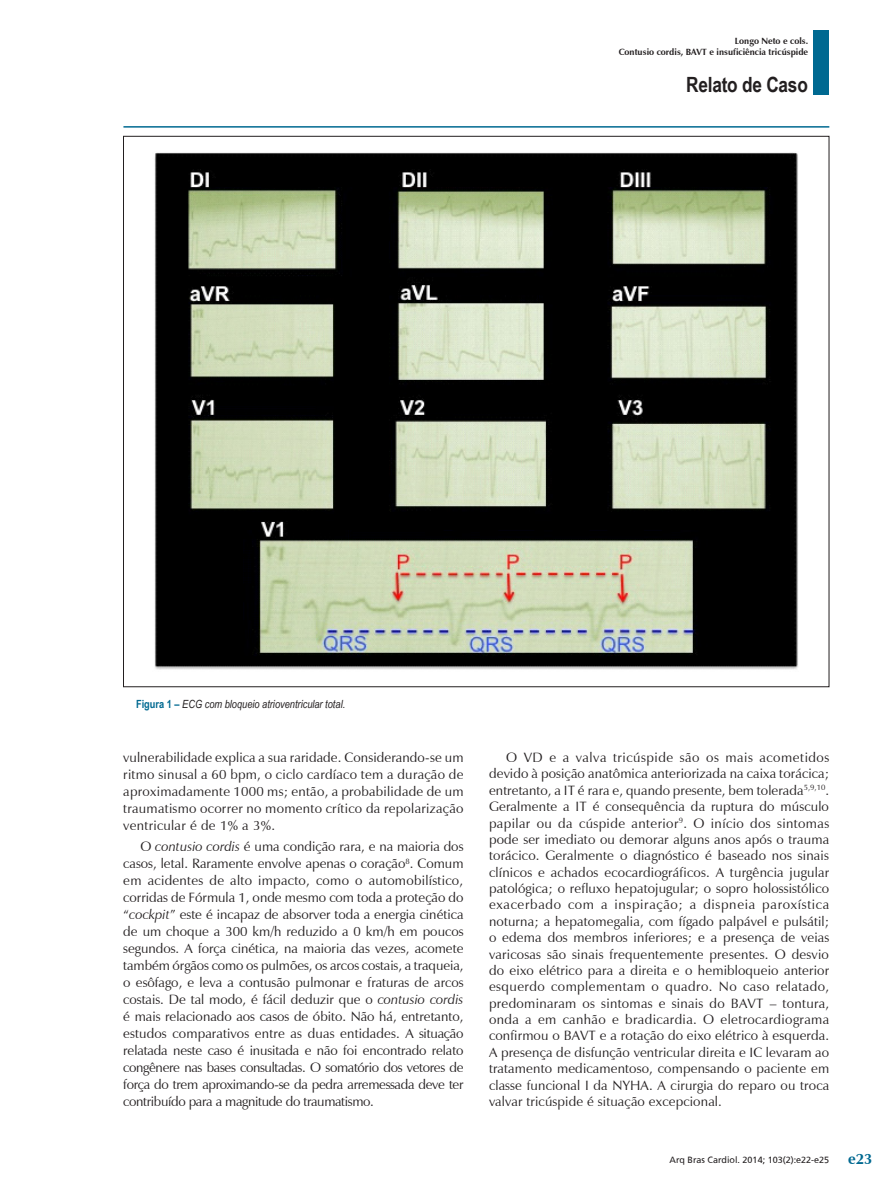
<style>
.page{position:relative;width:893px;height:1191px;background:#fff}
.page>*{position:absolute;margin:0;border:0;box-sizing:border-box;transform-origin:0 0}
.t1{font:700 21px "Arial Narrow";letter-spacing:-.01em;color:#231f20}
.t2{font:700 15px "Zapf Humanist 601 BT";color:#006991}
._01-TEXTO_BASICO{font:13.5px/16.4px "Zapf Humanist 601 BT";letter-spacing:.01em;color:#231f20;text-align:justify}
._06_-_LEGENDA_FIGURA{font:italic 11.25px "Arial Narrow";color:#231f20}
.t3{font:700 9px "Zapf Humanist 601 BT";color:#231f20}
.t4{font:9px "Frutiger";color:#231f20}
.s1{font-weight:700;font-style:normal;color:#006991}
.s2{font-style:italic}
</style>
<div class="page">
<hr style="left:123px;top:126px;width:706px;height:2px;background:#006991">
<div style="left:813px;top:30px;width:16px;height:64px;background:#006991"></div>
<img style="left:154px;top:152px;width:644px;height:518px">
<p class="t3" style="left:735px;top:36px;width:75px">Longo Neto e cols.</p>
<p class="t3" style="left:619px;top:47px;width:191px">Contusio cordis, BAVT e insuficiência tricúspide</p>
<h1 class="t1" style="left:686px;top:69px;width:123px">Relato de Caso</h1>
<p class="_06_-_LEGENDA_FIGURA" style="left:136px;top:696px;width:211px"><span class="s1">Figura 1 –</span> ECG com bloqueio atrioventricular total.</p>
<p class="_01-TEXTO_BASICO" style="left:123px;top:749px;width:342px;line-height:17px">vulnerabilidade explica a sua raridade. Considerando-se um ritmo sinusal a 60 bpm, o ciclo cardíaco tem a duração de aproximadamente 1000 ms; então, a probabilidade de um traumatismo ocorrer no momento crítico da repolarização ventricular é de 1% a 3%.</p>
<p class="_01-TEXTO_BASICO" style="left:123px;top:838px;width:342px;line-height:17px;text-indent:17px">O <span class="s2">contusio cordis</span> é uma condição rara, e na maioria dos casos, letal. Raramente envolve apenas o coração<sup>8</sup>. Comum em acidentes de alto impacto, como o automobilístico, corridas de Fórmula 1, onde mesmo com toda a proteção do “<span class="s2">cockpit</span>” este é incapaz de absorver toda a energia cinética de um choque a 300 km/h reduzido a 0 km/h em poucos segundos. A força cinética, na maioria das vezes, acomete também órgãos como os pulmões, os arcos costais, a traqueia, o esôfago, e leva a contusão pulmonar e fraturas de arcos costais. De tal modo, é fácil deduzir que o <span class="s2">contusio cordis </span>é mais relacionado aos casos de óbito. Não há, entretanto, estudos comparativos entre as duas entidades. A situação relatada neste caso é inusitada e não foi encontrado relato congênere nas bases consultadas. O somatório dos vetores de força do trem aproximando-se da pedra arremessada deve ter contribuído para a magnitude do traumatismo.</p>
<p class="_01-TEXTO_BASICO" style="left:489px;top:749px;width:342px;text-indent:17px">O VD e a valva tricúspide são os mais acometidos devido à posição anatômica anteriorizada na caixa torácica; entretanto, a IT é rara e, quando presente, bem tolerada<sup>5,9,10</sup>.<br>Geralmente a IT é consequência da ruptura do músculo papilar ou da cúspide anterior<sup>9</sup>. O início dos sintomas pode ser imediato ou demorar alguns anos após o trauma torácico. Geralmente o diagnóstico é baseado nos sinais clínicos e achados ecocardiográficos. A turgência jugular patológica; o refluxo hepatojugular; o sopro holossistólico exacerbado com a inspiração; a dispneia paroxística noturna; a hepatomegalia, com fígado palpável e pulsátil; o edema dos membros inferiores; e a presença de veias varicosas são sinais frequentemente presentes. O desvio do eixo elétrico para a direita e o hemibloqueio anterior esquerdo complementam o quadro. No caso relatado, predominaram os sintomas e sinais do BAVT – tontura, onda a em canhão e bradicardia. O eletrocardiograma confirmou o BAVT e a rotação do eixo elétrico à esquerda.<br>A presença de disfunção ventricular direita e IC levaram ao tratamento medicamentoso, compensando o paciente em classe funcional I da NYHA. A cirurgia do reparo ou troca valvar tricúspide é situação excepcional.</p>
<p class="t4" style="left:670px;top:1154px;width:161px">Arq Bras Cardiol. 2014; 103(2):e22-e25</p>
<p class="t2" style="left:848px;top:1149px;width:26px">e23</p>
</div>
